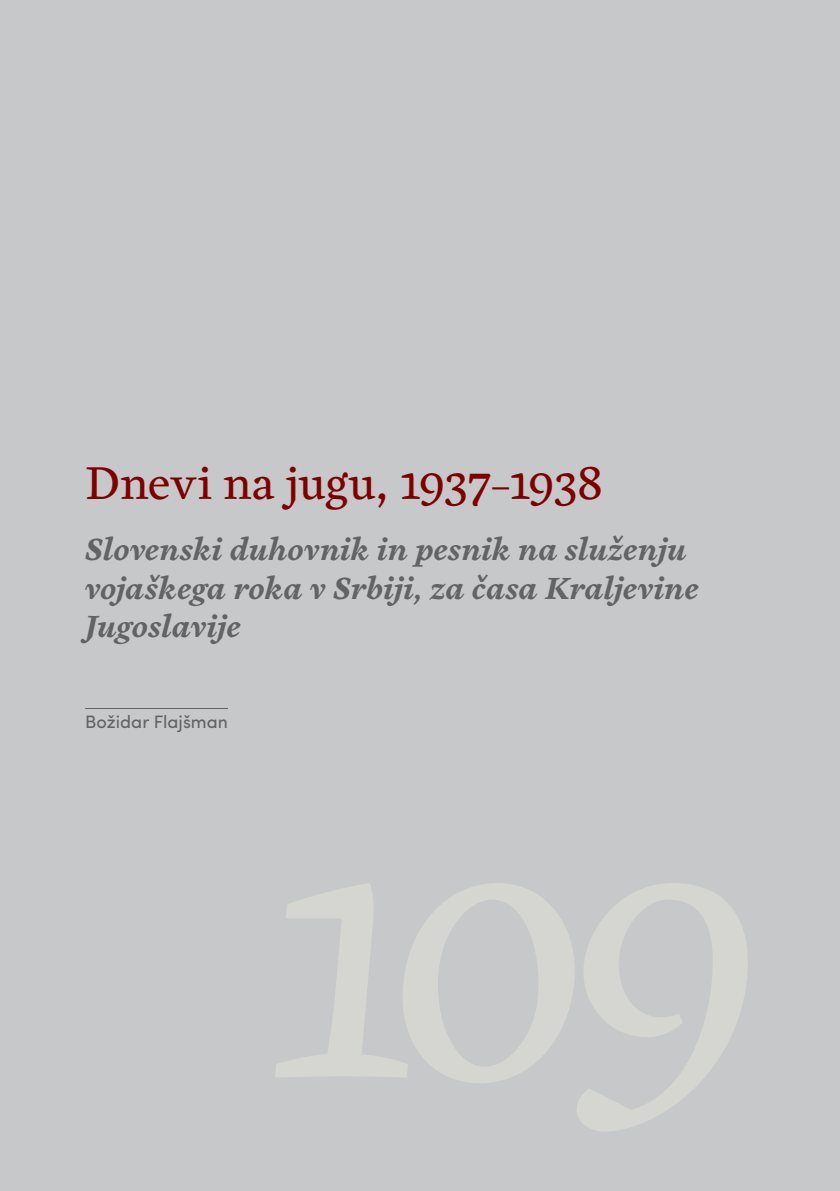
<style>
.page{position:relative;width:840px;height:1191px;background:#fff}
.page>*{position:absolute;margin:0;border:0;box-sizing:border-box;transform-origin:0 0}
.t1{font:48px "Cardea OTCE";letter-spacing:-.005em;color:#7d0100}
.t2{font:italic 700 32px/38.4px "Cardea OTCE";letter-spacing:-.005em;color:#636366}
.t3{font:18px "Sofia Pro";color:#636366}
</style>
<div class="page">
<div style="left:0;top:0;width:839px;height:1191px;background:#c7c8ca"></div>
<hr style="left:85px;top:708px;width:143px;height:1px;background:#636366">
<h1 class="t1" style="left:85px;top:463px;width:519px">Dnevi na jugu, 1937–1938</h1>
<p class="t2" style="left:85px;top:533px;width:615px">Slovenski duhovnik in pesnik na služenju vojaškega roka v Srbiji, za časa Kraljevine<br>Jugoslavije</p>
<p class="t3" style="left:85px;top:708px;width:144px">Božidar Flajšman</p>
</div>
